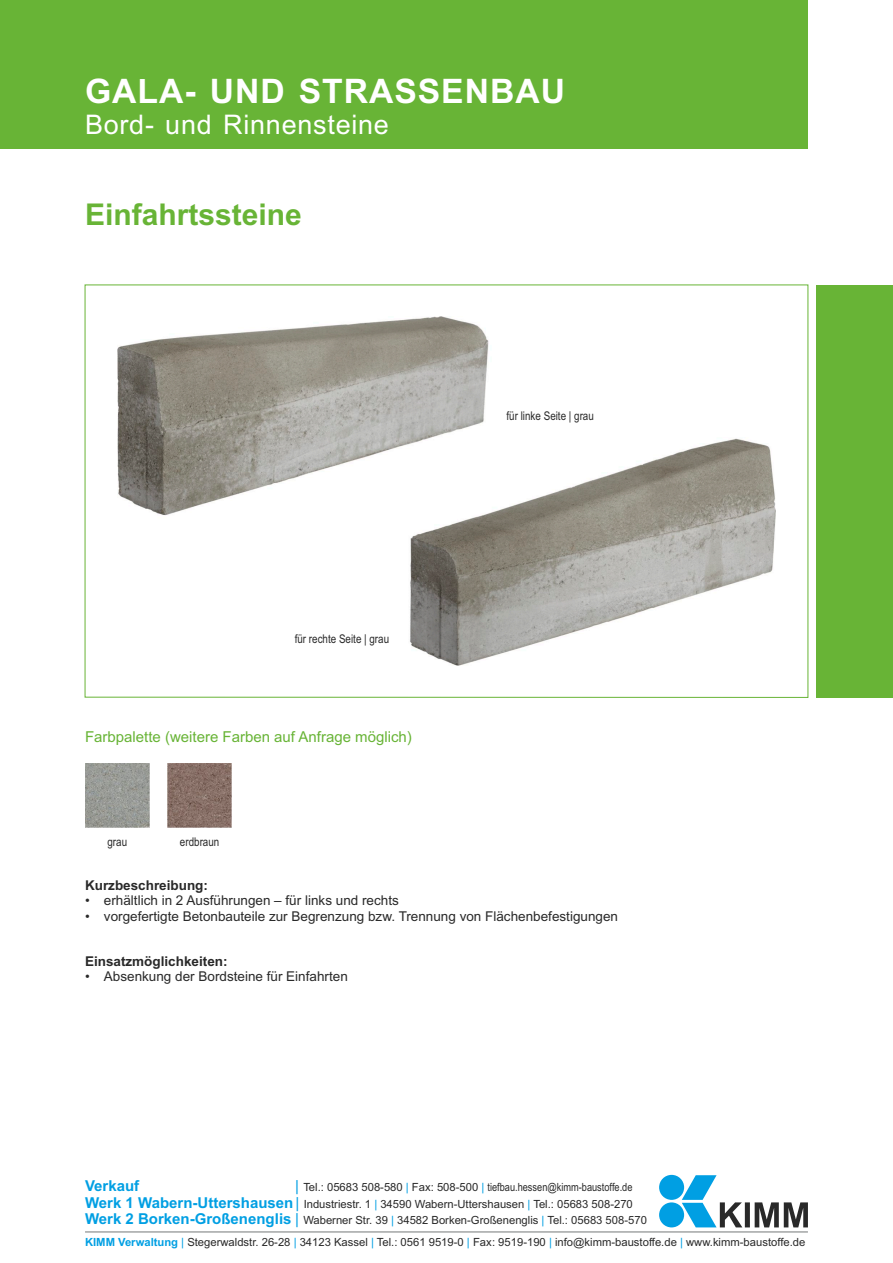
<style>
.page{position:relative;width:893px;height:1263px;background:#fff}
.page>*{position:absolute;margin:0;border:0;box-sizing:border-box;transform-origin:0 0}
.t1{font:700 33.75px "Arial";letter-spacing:.03em;color:#fff}
.t2{font:700 30px "Arial";color:#68b436}
.t3{font:27px "Arial";letter-spacing:.03em;color:#fff}
.t4{font:700 15px/16.8px "Arial";color:#009fe3}
.t5{font:15px "Arial";color:#68b436}
.t6{font:15px "Arial";color:#009fe3}
.t7{font:13.5px "Arial";color:#292929}
.t8{font:700 13.5px "Arial";color:#292929}
.t9{font:12px "Arial Narrow";color:#292929}
.t10{font:11.25px/16.8px "Arial";color:#292929}
.t11{font:11.25px "Arial Narrow";color:#292929}
.t12{font:11.25px "Arial";color:#009fe3}
.s1{font-weight:400}
.s2{font-family:"Arial"}
.s3{font-weight:700;color:#009fe3}
.s4{color:#009fe3}
</style>
<div class="page">
<div style="left:0;top:0;width:808px;height:149px;background:#68b436"></div>
<img style="left:85px;top:764px;width:64px;height:64px">
<svg style="left:84px;top:284px;width:725px;height:414px"></svg>
<div style="left:816px;top:285px;width:77px;height:412px;background:#68b436"></div>
<img style="left:167px;top:764px;width:65px;height:64px">
<hr style="left:85px;top:1231px;width:723px;height:1px;background:#757878">
<div style="left:659px;top:1175px;width:25px;height:25px;background:#009fe3;border-radius:50%"></div>
<div style="left:659px;top:1202px;width:25px;height:25px;background:#009fe3;border-radius:50%"></div>
<svg style="left:682px;top:1175px;width:126px;height:52px"></svg>
<h1 class="t1" style="left:85px;top:78px;width:481px">GALA- UND STRASSENBAU</h1>
<h3 class="t3" style="left:85px;top:115px;width:305px">Bord- und Rinnensteine</h3>
<h2 class="t2" style="left:85px;top:203px;width:218px">Einfahrtssteine</h2>
<p class="t9" style="left:295px;top:634px;width:96px">für rechte Seite | grau</p>
<h3 class="t5" style="left:85px;top:731px;width:328px">Farbpalette (weitere Farben auf Anfrage möglich)</h3>
<p class="t9" style="left:507px;top:411px;width:89px">für linke Seite | grau</p>
<p class="t9" style="left:180px;top:837px;width:41px">erdbraun</p>
<p class="t9" style="left:107px;top:837px;width:21px">grau</p>
<p class="t8" style="left:85px;top:880px;width:125px">Kurzbeschreibung:</p>
<p class="t7" style="left:85px;top:896px;width:315px">• erhältlich in 2 Ausführungen – für links und rechts</p>
<p class="t7" style="left:85px;top:911px;width:534px">• vorgefertigte Betonbauteile zur Begrenzung bzw. Trennung von Flächenbefestigungen</p>
<p class="t8" style="left:85px;top:956px;width:144px">Einsatzmöglichkeiten:</p>
<p class="t7" style="left:85px;top:971px;width:264px">• Absenkung der Bordsteine für Einfahrten</p>
<h3 class="t4" style="left:85px;top:1178px;width:216px">Verkauf<br>Werk 1 Wabern-Uttershausen<span class="s1">|<br></span>Werk 2 Borken-Großenenglis <span class="s1">|</span></h3>
<h3 class="t6" style="left:295px;top:1180px;width:5px">|</h3>
<p class="t12" style="left:406px;top:1182px;width:4px">|</p>
<p class="t12" style="left:481px;top:1182px;width:4px">|</p>
<p class="t11" style="left:303px;top:1182px;width:331px"><span class="s2">Tel.: 05683 508-580 Fax: 508-500</span> tiefbau.hessen@kimm-baustoffe.de</p>
<p class="t10" style="left:303px;top:1196px;width:345px">Industriestr. 1 34590 Wabern-Uttershausen Tel.: 05683 508-270<br>Waberner Str. 39 34582 Borken-Großenenglis Tel.: 05683 508-570</p>
<p class="t12" style="left:374px;top:1199px;width:4px">|</p>
<p class="t12" style="left:528px;top:1199px;width:4px">|</p>
<p class="t12" style="left:391px;top:1216px;width:4px">|</p>
<p class="t12" style="left:542px;top:1216px;width:4px">|</p>
<p class="t10" style="left:85px;top:1234px;width:722px"><span class="s3">KIMM Verwaltung</span> <span class="s4">|</span> Stegerwaldstr. 26-28 <span class="s4">|</span> 34123 Kassel <span class="s4">|</span> Tel.: 0561 9519-0 <span class="s4">|</span> Fax: 9519-190 <span class="s4">|</span> info@kimm-baustoffe.de <span class="s4">|</span> www.kimm-baustoffe.de</p>
</div>
